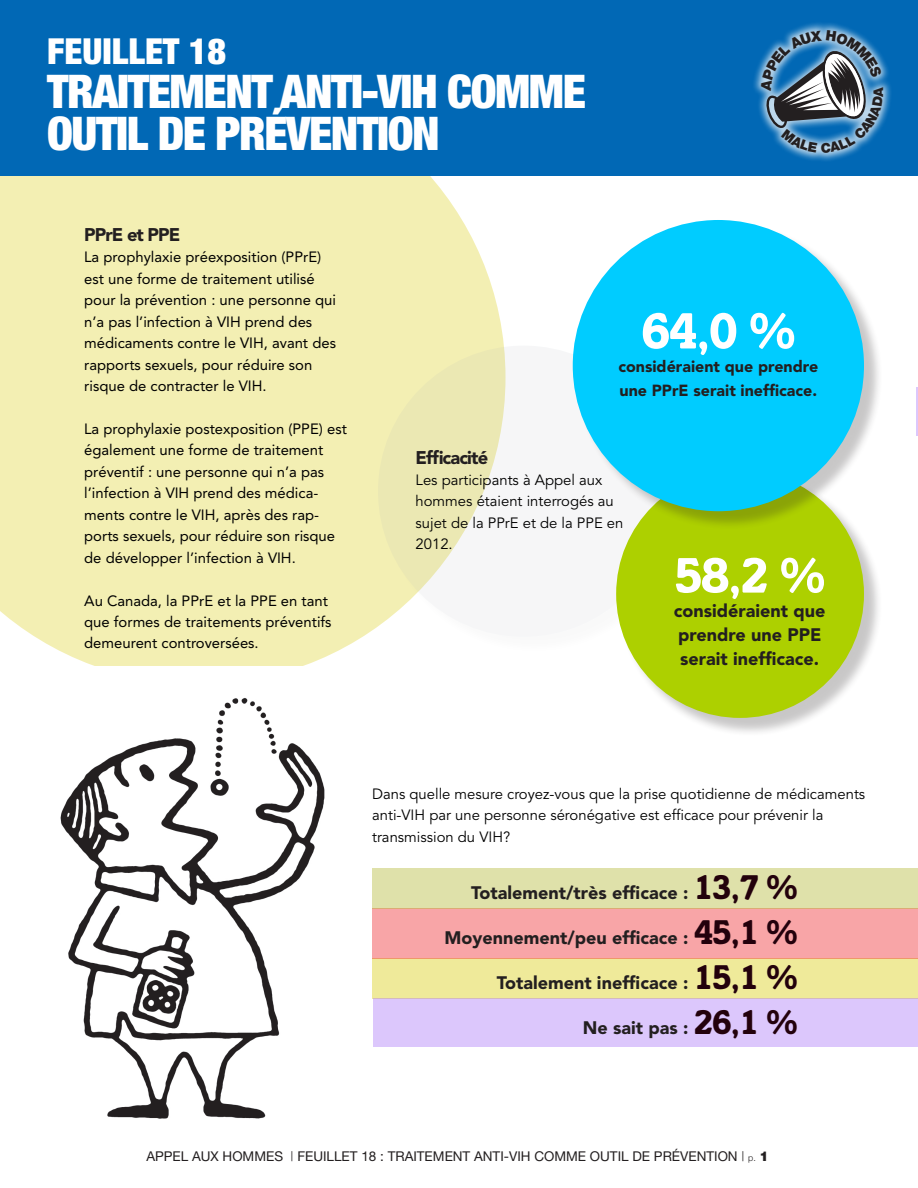
<style>
.page{position:relative;width:918px;height:1188px;background:#fff}
.page>*{position:absolute;margin:0;border:0;box-sizing:border-box;transform-origin:0 0}
.t1{font:700 52.05px "Italia";color:#fff}
.t2{font:700 51px "Italia";color:#fff}
.Paragraph{font:900 condensed 46.5px/42px "Helvetica Neue";letter-spacing:-.03em;color:#fff}
.Paragraph-2{font:900 condensed 36px "Helvetica Neue";color:#fff}
.Paragraph-3{font:900 18.3px "Avenir";letter-spacing:-.05em;color:#231f20}
.t3{font:900 18px "Avenir";color:#231f20}
.t4{font:900 16.05px/24px "Avenir";color:#231f20}
.Paragraph-4{font:14.85px/21.5px "Avenir";color:#000}
.Paragraph-5{font:14.85px/21.5px "Avenir";color:#000}
.t5{font:13.5px "Helvetica Neue";color:#231f20}
.t6{font:900 13.5px "Helvetica Neue";color:#231f20}
.s1{font-family:"Italia";font-weight:700;font-size:35.1px;color:#23010c}
.s2{font-weight:300}
.s3{font-weight:300;font-size:9px}
.s4{font-weight:900}
</style>
<div class="page">
<div style="left:0;top:176px;width:504px;height:490px;background:#f3efb3"></div>
<div style="left:0;top:0;width:918px;height:176px;background:#0168b5"></div>
<div style="left:752px;top:21px;width:141px;height:141px;background:#fff;opacity:.75"></div>
<div style="left:380px;top:348px;width:308px;height:308px;background:#231f20;opacity:.25"></div>
<svg style="left:378px;top:346px;width:291px;height:291px;fill:#f6f6f7"></svg>
<img style="left:60px;top:698px;width:265px;height:421px">
<div style="left:618px;top:472px;width:264px;height:264px;background:#231f20;opacity:.25"></div>
<div style="left:616px;top:470px;width:248px;height:248px;background:#add000;border-radius:50%"></div>
<div style="left:372px;top:958px;width:546px;height:41px;background:#efea9a"></div>
<div style="left:372px;top:908px;width:546px;height:50px;background:#f8a5a7"></div>
<div style="left:372px;top:868px;width:546px;height:40px;background:#dfe1aa"></div>
<div style="left:373px;top:999px;width:545px;height:48px;background:#dcc7fc"></div>
<hr style="left:917px;top:296px;width:1px;height:51px;background:#d9ca01">
<hr style="left:917px;top:206px;width:1px;height:55px;background:#b0b529">
<hr style="left:916px;top:387px;width:2px;height:49px;background:#a972f9">
<div style="left:575px;top:222px;width:308px;height:308px;background:#231f20;opacity:.25"></div>
<div style="left:573px;top:220px;width:291px;height:291px;background:#0cf;border-radius:50%"></div>
<svg style="left:761px;top:30px;width:122px;height:123px"></svg>
<p class="Paragraph-2" style="left:47px;top:29px;width:181px">FEUILLET 18</p>
<p class="Paragraph" style="left:47px;top:70px;width:540px">TRAITEMENT ANTI-VIH COMME<br>OUTIL DE PRÉVENTION</p>
<p class="Paragraph-3" style="left:84px;top:223px;width:98px">PPrE et PPE</p>
<p class="Paragraph-4" style="left:84px;top:246px;width:239px">La prophylaxie préexposition (PPrE)</p>
<p class="Paragraph-4" style="left:84px;top:268px;width:253px">est une forme de traitement utilisé pour la prévention : une personne qui n’a pas l’infection à VIH prend des</p>
<p class="Paragraph-4" style="left:84px;top:332px;width:253px">médicaments contre le VIH, avant des rapports sexuels, pour réduire son risque de contracter le VIH.</p>
<p class="Paragraph-4" style="left:84px;top:418px;width:264px">La prophylaxie postexposition (PPE) est également une forme de traitement préventif : une personne qui n’a pas l’infection à VIH prend des médica&shy;ments contre le VIH, après des rap&shy;ports sexuels, pour réduire son risque de développer l’infection à VIH.</p>
<p class="Paragraph-4" style="left:84px;top:590px;width:249px">Au Canada, la PPrE et la PPE en tant que formes de traitements préventifs demeurent controversées.</p>
<p class="t1" style="left:641px;top:299px;width:156px">64,0 %</p>
<p class="t4" style="left:618px;top:355px;width:201px">considéraient que prendre une PPrE serait inefficace.</p>
<p class="Paragraph-3" style="left:416px;top:446px;width:74px">Efficacité</p>
<p class="Paragraph-5" style="left:416px;top:470px;width:209px">Les participants à Appel aux hommes étaient interrogés au sujet de la PPrE et de la PPE en<br>2012.</p>
<p class="t2" style="left:674px;top:544px;width:153px">58,2 %</p>
<p class="t3" style="left:674px;top:599px;width:153px">considéraient que</p>
<p class="t3" style="left:678px;top:623px;width:145px">prendre une PPE</p>
<p class="t3" style="left:680px;top:647px;width:141px">serait inefficace.</p>
<p class="t6" style="left:870px;top:97px;width:11px;rotate:-90deg">A</p>
<p class="Paragraph-5" style="left:372px;top:784px;width:495px">Dans quelle mesure croyez-vous que la prise quotidienne de médicaments anti-VIH par une personne séronégative est efficace pour prévenir la</p>
<p class="Paragraph-5" style="left:372px;top:827px;width:140px">transmission du VIH?</p>
<p class="t3" style="left:471px;top:882px;width:328px">Totalement/très efficace : <span class="s1">13,7 %</span></p>
<p class="t3" style="left:444px;top:927px;width:355px">Moyennement/peu efficace : <span class="s1">45,1 %</span></p>
<p class="t3" style="left:497px;top:972px;width:303px">Totalement inefficace : <span class="s1">15,1 %</span></p>
<p class="t3" style="left:583px;top:1017px;width:217px">Ne sait pas : <span class="s1">26,1 %</span></p>
<p class="t5" style="left:146px;top:1148px;width:624px">APPEL AUX HOMMES <span class="s2">|</span> FEUILLET 18 : TRAITEMENT ANTI-VIH COMME OUTIL DE PRÉVENTION <span class="s2">|</span> <span class="s3">p.</span> <span class="s4">1</span></p>
</div>
